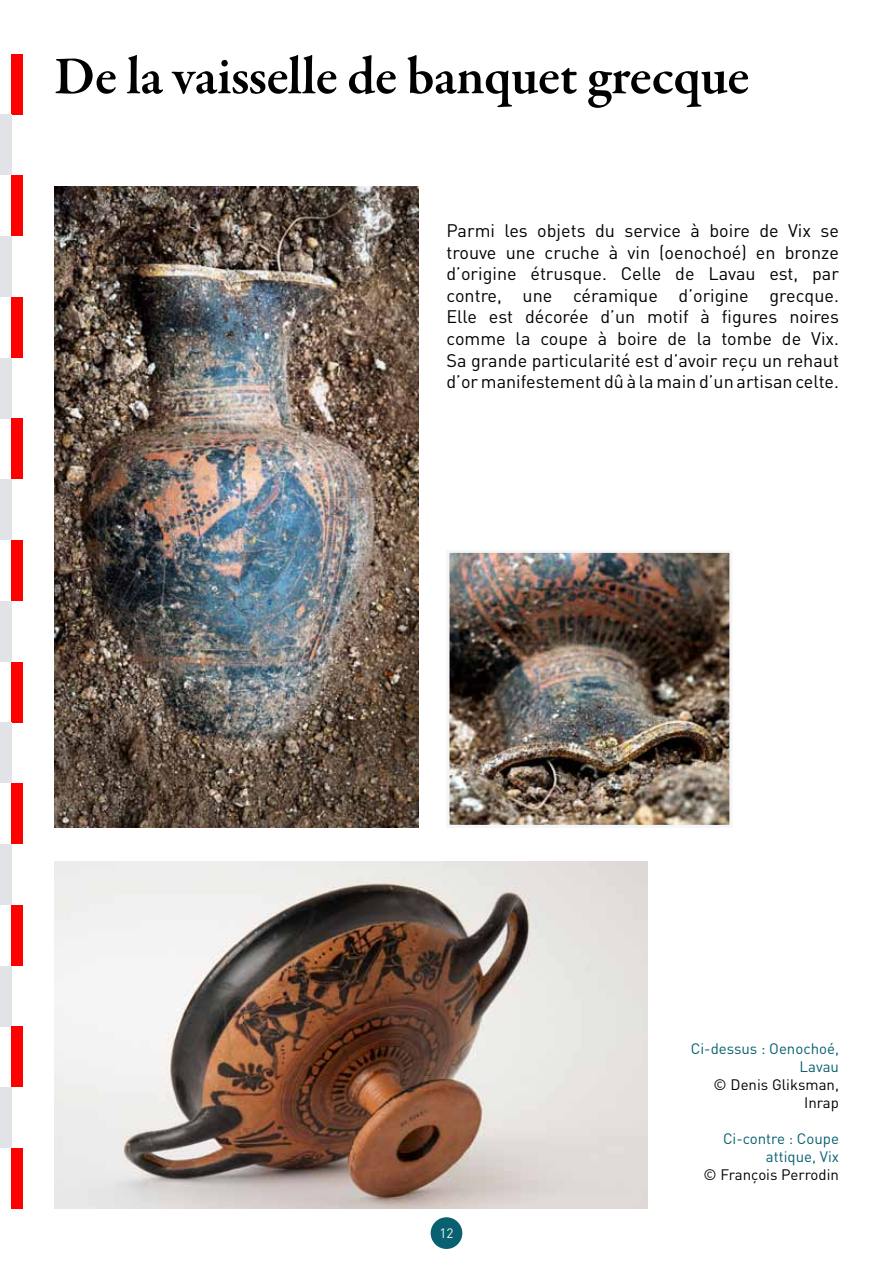
<style>
.page{position:relative;width:893px;height:1263px;background:#fff}
.page>*{position:absolute;margin:0;border:0;box-sizing:border-box;transform-origin:0 0}
.t1{font:600 54px "Garamond Premr Pro";letter-spacing:-.01em;color:#000}
.t2{font:18px/21.6px "DIN";color:#000;text-align:justify}
.t3{font:15px/18px "DIN";color:#086070;text-align:right}
.t4{font:15px/18px "DIN";color:#000;text-align:right}
.t5{font:13.5px "DIN";color:#f3f5f7}
</style>
<div class="page">
<div style="left:431px;top:1217px;width:31px;height:32px;background:#086070;border-radius:50%"></div>
<img style="left:54px;top:862px;width:593px;height:347px">
<img style="left:54px;top:186px;width:364px;height:642px">
<img style="left:450px;top:554px;width:278px;height:270px">
<div style="left:446px;top:550px;width:286px;height:278px;border:3px solid #f3f5f7"></div>
<div style="left:11px;top:54px;width:12px;height:61px;background:#f00"></div>
<div style="left:0;top:115px;width:11px;height:60px;background:#e1e3e6"></div>
<div style="left:11px;top:175px;width:12px;height:61px;background:#f00"></div>
<div style="left:0;top:236px;width:11px;height:61px;background:#e1e3e6"></div>
<div style="left:11px;top:297px;width:12px;height:61px;background:#f00"></div>
<div style="left:0;top:358px;width:11px;height:60px;background:#e1e3e6"></div>
<div style="left:11px;top:418px;width:12px;height:61px;background:#f00"></div>
<div style="left:0;top:479px;width:11px;height:61px;background:#e1e3e6"></div>
<div style="left:11px;top:540px;width:12px;height:61px;background:#f00"></div>
<div style="left:0;top:601px;width:11px;height:61px;background:#e1e3e6"></div>
<div style="left:11px;top:662px;width:12px;height:60px;background:#f00"></div>
<div style="left:0;top:722px;width:11px;height:61px;background:#e1e3e6"></div>
<div style="left:11px;top:783px;width:12px;height:61px;background:#f00"></div>
<div style="left:0;top:844px;width:11px;height:61px;background:#e1e3e6"></div>
<div style="left:11px;top:905px;width:12px;height:61px;background:#f00"></div>
<div style="left:0;top:965px;width:11px;height:61px;background:#e1e3e6"></div>
<div style="left:11px;top:1026px;width:12px;height:61px;background:#f00"></div>
<div style="left:0;top:1087px;width:11px;height:61px;background:#e1e3e6"></div>
<div style="left:11px;top:1148px;width:12px;height:61px;background:#f00"></div>
<h1 class="t1" style="left:54px;top:44px;width:697px">De la vaisselle de banquet grecque</h1>
<p class="t2" style="left:446px;top:219px;width:394px">Parmi les objets du service à boire de Vix se trouve une cruche à vin (oenochoé) en bronze d’origine étrusque. Celle de Lavau est, par contre, une céramique d’origine grecque.<br>Elle est décorée d’un motif à figures noires comme la coupe à boire de la tombe de Vix.<br>Sa grande particularité est d’avoir reçu un rehaut d’or manifestement dû à la main d’un artisan celte.</p>
<p class="t5" style="left:439px;top:1225px;width:16px">12</p>
<p class="t3" style="left:691px;top:1039px;width:150px">Ci-dessus : Oenochoé,<br>Lavau</p>
<p class="t4" style="left:714px;top:1075px;width:127px">© Denis Gliksman,<br>Inrap</p>
<p class="t3" style="left:723px;top:1129px;width:117px">Ci-contre : Coupe attique, Vix</p>
<p class="t4" style="left:703px;top:1165px;width:137px">© François Perrodin</p>
</div>
